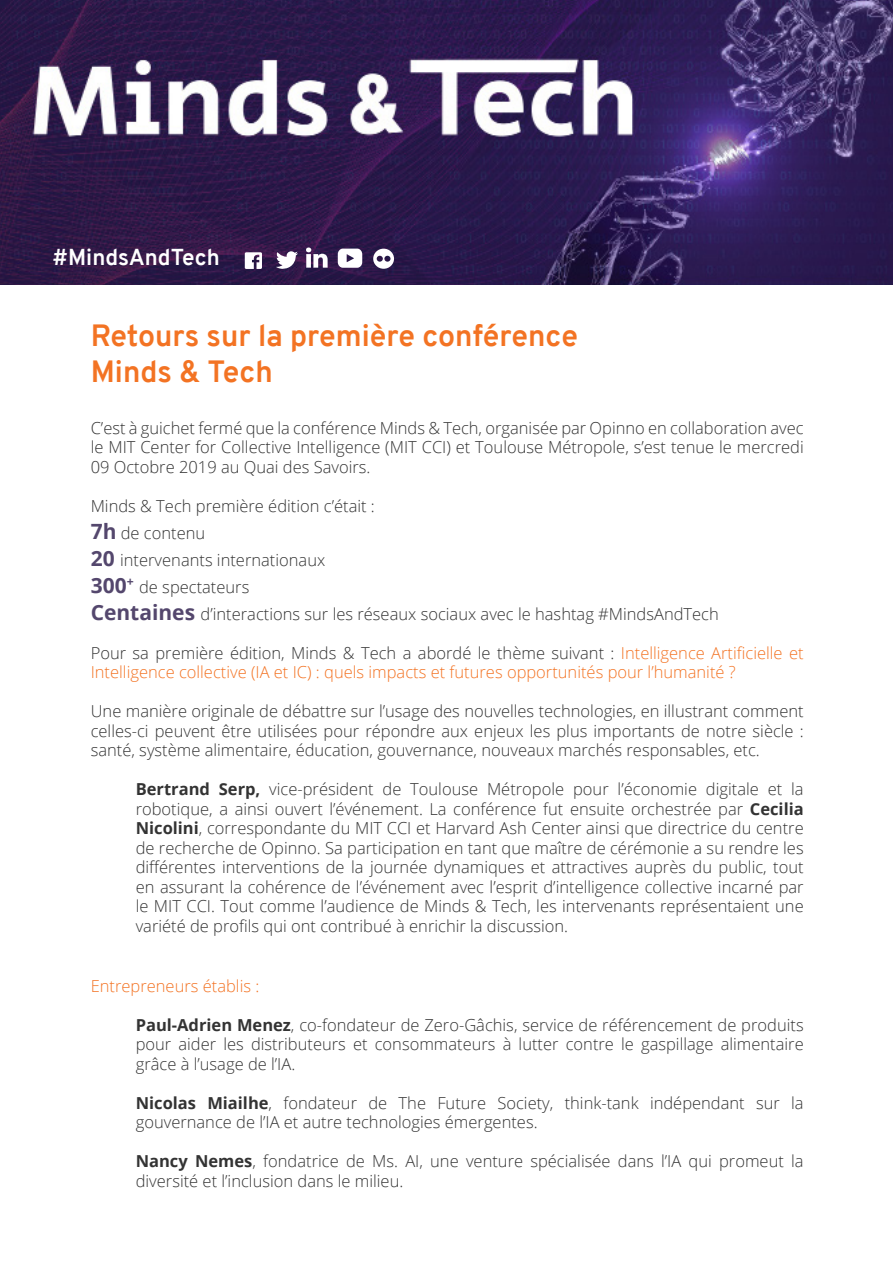
<style>
.page{position:relative;width:893px;height:1263px;background:#fff}
.page>*{position:absolute;margin:0;border:0;box-sizing:border-box;transform-origin:0 0}
.t1{font:700 30px "Overpass";color:#f37323}
.t2{font:700 22.5px "Overpass";color:#fff}
.t3{font:300 16.5px/19.5px "Open Sans";color:#333;text-align:justify}
.PARRAFO{font:300 16.5px/19.5px "Open Sans";color:#f37323}
.s1{font-weight:700;font-size:21px;color:#54476d}
.s2{color:#333}
.s3{font-weight:700}
</style>
<div class="page">
<img style="left:0;top:0;width:893px;height:284px">
<svg style="left:245px;top:252px;width:17px;height:17px"></svg>
<svg style="left:275px;top:251px;width:23px;height:18px"></svg>
<svg style="left:306px;top:248px;width:22px;height:20px"></svg>
<svg style="left:338px;top:249px;width:24px;height:19px"></svg>
<svg style="left:373px;top:249px;width:21px;height:20px"></svg>
<p class="t2" style="left:53px;top:242px;width:169px">#MindsAndTech</p>
<p class="t1" style="left:91px;top:314px;width:489px">Retours sur la première conférence</p>
<p class="t1" style="left:91px;top:350px;width:183px">Minds &amp; Tech</p>
<p class="t3" style="left:91px;top:417px;width:714px">C’est à guichet fermé que la conférence Minds &amp; Tech, organisée par Opinno en collaboration avec le MIT Center for Collective Intelligence (MIT CCI) et Toulouse Métropole, s’est tenue le mercredi 09 Octobre 2019 au Quai des Savoirs.</p>
<p class="t3" style="left:91px;top:495px;width:286px">Minds &amp; Tech première édition c’était :</p>
<p class="t3" style="left:91px;top:522px;width:116px"><span class="s1">7h</span> de contenu</p>
<p class="t3" style="left:91px;top:549px;width:236px"><span class="s1">20</span> intervenants internationaux</p>
<p class="t3" style="left:91px;top:576px;width:160px"><span class="s1">300</span><sup>+</sup> de spectateurs</p>
<p class="t3" style="left:91px;top:603px;width:630px"><span class="s1">Centaines</span> d’interactions sur les réseaux sociaux avec le hashtag #MindsAndTech</p>
<p class="PARRAFO" style="left:91px;top:642px;width:714px"><span class="s2">Pour sa première édition, Minds &amp; Tech a abordé le thème suivant :</span> Intelligence Artificielle et<br>Intelligence collective (IA et IC) : quels impacts et futures opportunités pour l’humanité ?</p>
<p class="t3" style="left:91px;top:701px;width:714px">Une manière originale de débattre sur l’usage des nouvelles technologies, en illustrant comment celles-ci peuvent être utilisées pour répondre aux enjeux les plus importants de notre siècle : santé, système alimentaire, éducation, gouvernance, nouveaux marchés responsables, etc.</p>
<p class="t3" style="left:136px;top:779px;width:669px"><span class="s3">Bertrand Serp,</span> vice-président de Toulouse Métropole pour l’économie digitale et la robotique, a ainsi ouvert l’événement. La conférence fut ensuite orchestrée par <span class="s3">Cecilia Nicolini</span>, correspondante du MIT CCI et Harvard Ash Center ainsi que directrice du centre de recherche de Opinno. Sa participation en tant que maître de cérémonie a su rendre les différentes interventions de la journée dynamiques et attractives auprès du public, tout en assurant la cohérence de l’événement avec l’esprit d’intelligence collective incarné par le MIT CCI. Tout comme l’audience de Minds &amp; Tech, les intervenants représentaient une variété de profils qui ont contribué à enrichir la discussion.</p>
<p class="PARRAFO" style="left:91px;top:975px;width:170px">Entrepreneurs établis :</p>
<p class="t3" style="left:136px;top:1014px;width:669px"><span class="s3">Paul-Adrien Menez</span>, co-fondateur de Zero-Gâchis, service de référencement de produits pour aider les distributeurs et consommateurs à lutter contre le gaspillage alimentaire grâce à l’usage de l’IA.</p>
<p class="t3" style="left:136px;top:1092px;width:669px"><span class="s3">Nicolas Miailhe</span>, fondateur de The Future Society, think-tank indépendant sur la gouvernance de l’IA et autre technologies émergentes.</p>
<p class="t3" style="left:136px;top:1151px;width:669px"><span class="s3">Nancy Nemes</span>, fondatrice de Ms. AI, une venture spécialisée dans l’IA qui promeut la diversité et l’inclusion dans le milieu.</p>
</div>
